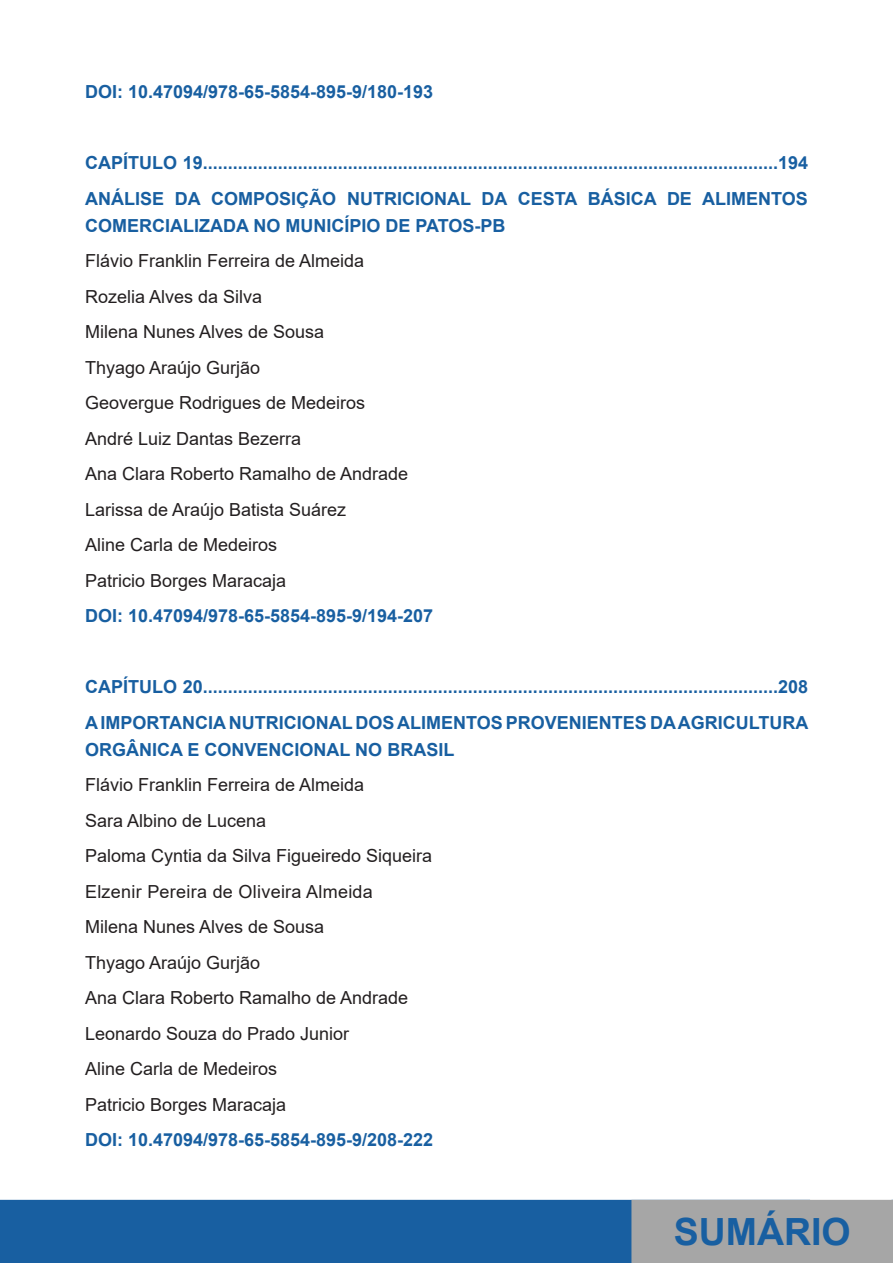
<style>
.page{position:relative;width:893px;height:1263px;background:#fff}
.page>*{position:absolute;margin:0;border:0;box-sizing:border-box;transform-origin:0 0}
.t1{font:700 37.5px "Arial";color:#185fa1}
.t2{font:700 18px/35.5px "Arial";color:#185fa1}
.t3{font:18px/35.5px "Arial";color:#231f20}
</style>
<div class="page">
<div style="left:0;top:1200px;width:631px;height:63px;background:#185fa1"></div>
<div style="left:632px;top:1200px;width:260px;height:62px;background:#a6a6a6"></div>
<div style="left:631px;top:1200px;width:262px;height:63px;border:2px solid #a6a6a6"></div>
<p class="t2" style="left:85px;top:74px;width:350px">DOI: 10.47094/978-65-5854-895-9/180-193</p>
<p class="t2" style="left:85px;top:145px;width:725px">CAPÍTULO 19...................................................................................................................194<br>ANÁLISE DA COMPOSIÇÃO NUTRICIONAL DA CESTA BÁSICA DE ALIMENTOS</p>
<p class="t2" style="left:85px;top:208px;width:422px">COMERCIALIZADA NO MUNICÍPIO DE PATOS-PB</p>
<p class="t3" style="left:85px;top:243px;width:325px">Flávio Franklin Ferreira de Almeida<br>Rozelia Alves da Silva<br>Milena Nunes Alves de Sousa<br>Thyago Araújo Gurjão<br>Geovergue Rodrigues de Medeiros<br>André Luiz Dantas Bezerra<br>Ana Clara Roberto Ramalho de Andrade<br>Larissa de Araújo Batista Suárez<br>Aline Carla de Medeiros<br>Patricio Borges Maracaja</p>
<p class="t2" style="left:85px;top:598px;width:350px">DOI: 10.47094/978-65-5854-895-9/194-207</p>
<p class="t2" style="left:85px;top:669px;width:725px">CAPÍTULO 20...................................................................................................................208<br>A IMPORTANCIA NUTRICIONAL DOS ALIMENTOS PROVENIENTES DA AGRICULTURA</p>
<p class="t2" style="left:85px;top:732px;width:371px">ORGÂNICA E CONVENCIONAL NO BRASIL</p>
<p class="t3" style="left:85px;top:767px;width:349px">Flávio Franklin Ferreira de Almeida<br>Sara Albino de Lucena<br>Paloma Cyntia da Silva Figueiredo Siqueira<br>Elzenir Pereira de Oliveira Almeida<br>Milena Nunes Alves de Sousa<br>Thyago Araújo Gurjão<br>Ana Clara Roberto Ramalho de Andrade<br>Leonardo Souza do Prado Junior<br>Aline Carla de Medeiros<br>Patricio Borges Maracaja</p>
<p class="t2" style="left:85px;top:1122px;width:350px">DOI: 10.47094/978-65-5854-895-9/208-222</p>
<h1 class="t1" style="left:674px;top:1205px;width:179px">SUMÁRIO</h1>
</div>
